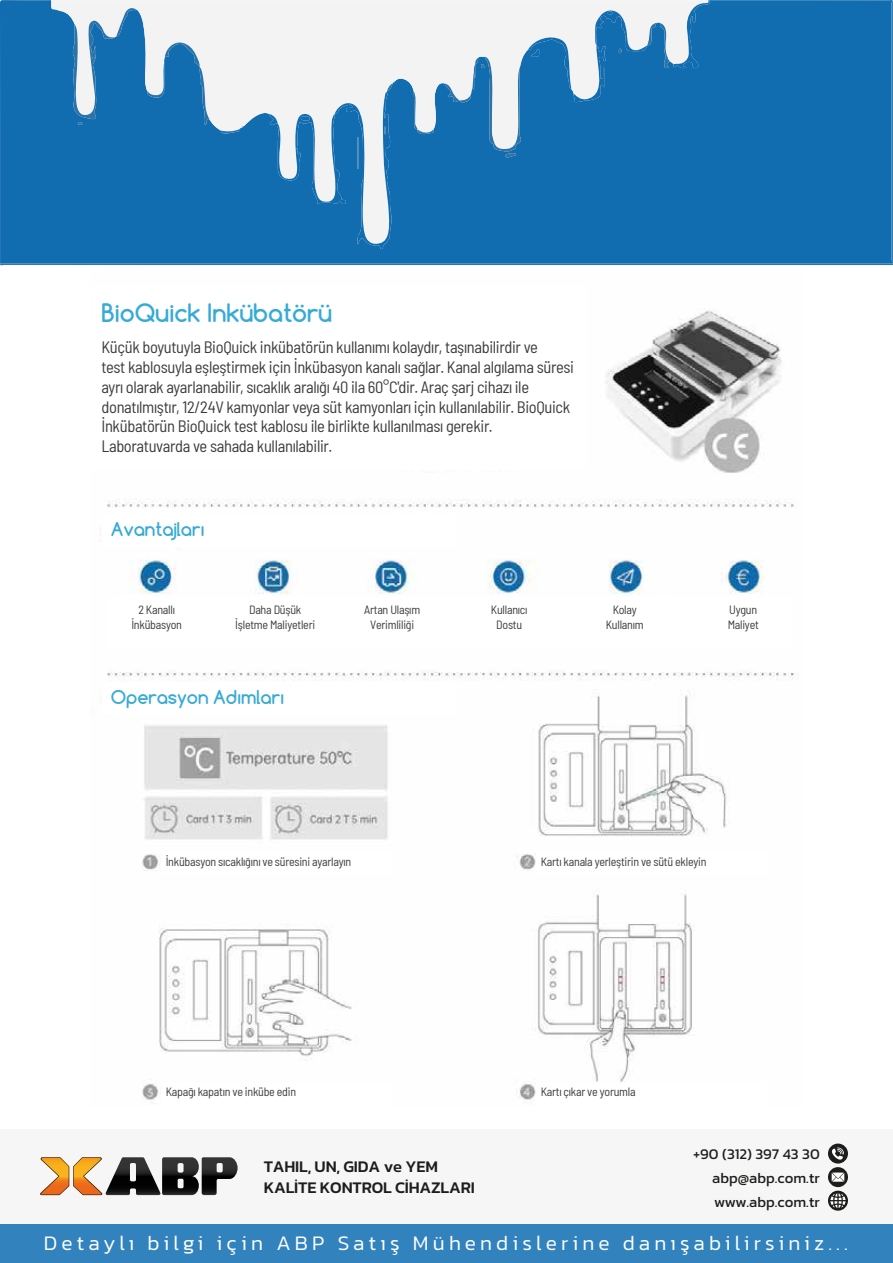
<style>
.page{position:relative;width:893px;height:1263px;background:#fff}
.page>*{position:absolute;margin:0;border:0;box-sizing:border-box;transform-origin:0 0}
.t1{font:700 24px "Comfortaa";letter-spacing:-.005em;color:#37aad7}
.t2{font:300 21px "Kanit";letter-spacing:.2em;color:#fff}
.t3{font:700 18px "Comfortaa";letter-spacing:-.005em;color:#37aad7}
.t4{font:semi-condensed 16.5px/19.8px "Barlow";letter-spacing:-.02em;color:#3c3c3b}
.t5{font:500 16.5px/21px "Kanit";letter-spacing:-.01em;color:#1d1d1b}
.t6{font:15px/24px "Kanit";color:#1d1d1b;text-align:justify}
.t7{font:semi-condensed 12px/14.4px "Barlow";letter-spacing:-.02em;color:#3c3c3b;text-align:center}
</style>
<div class="page">
<svg style="left:0;top:0;width:893px;height:266px"></svg>
<img style="left:100px;top:310px;width:694px;height:793px">
<div style="left:102px;top:682px;width:353px;height:33px;background:#fff"></div>
<div style="left:102px;top:514px;width:353px;height:33px;background:#fff"></div>
<div style="left:93px;top:286px;width:493px;height:183px;background:#fff"></div>
<div style="left:109px;top:597px;width:684px;height:51px;background:#fff"></div>
<div style="left:161px;top:851px;width:231px;height:24px;background:#fff"></div>
<div style="left:536px;top:851px;width:231px;height:24px;background:#fff"></div>
<div style="left:161px;top:1082px;width:231px;height:24px;background:#fff"></div>
<div style="left:536px;top:1082px;width:231px;height:24px;background:#fff"></div>
<div style="left:0;top:1222px;width:893px;height:41px;background:#3283bd"></div>
<div style="left:1px;top:1129px;width:892px;height:94px;background:#f6f6f6"></div>
<svg style="left:828px;top:1191px;width:20px;height:20px"></svg>
<svg style="left:830px;top:1193px;width:15px;height:15px"></svg>
<svg style="left:828px;top:1167px;width:20px;height:20px"></svg>
<svg style="left:832px;top:1172px;width:12px;height:10px"></svg>
<svg style="left:828px;top:1143px;width:20px;height:20px"></svg>
<svg style="left:832px;top:1147px;width:12px;height:12px"></svg>
<svg style="left:40px;top:1157px;width:198px;height:38px"></svg>
<h1 class="t1" style="left:101px;top:298px;width:232px">BioQuick Inkübatörü</h1>
<p class="t4" style="left:101px;top:336px;width:474px">Küçük boyutuyla BioQuick inkübatörün kullanımı kolaydır, taşınabilirdir ve<br>test kablosuyla eşleştirmek için İnkübasyon kanalı sağlar. Kanal algılama süresi ayrı olarak ayarlanabilir, sıcaklık aralığı 40 ila 60°C'dir. Araç şarj cihazı ile donatılmıştır, 12/24V kamyonlar veya süt kamyonları için kullanılabilir. BioQuick İnkübatörün BioQuick test kablosu ile birlikte kullanılması gerekir.<br>Laboratuvarda ve sahada kullanılabilir.</p>
<p class="t3" style="left:111px;top:518px;width:95px">Avantajları</p>
<p class="t7" style="left:131px;top:602px;width:52px">2 Kanallı<br>İnkübasyon</p>
<p class="t7" style="left:235px;top:602px;width:81px">Daha Düşük<br>İşletme Maliyetleri</p>
<p class="t7" style="left:364px;top:602px;width:57px">Artan Ulaşım<br>Verimliliği</p>
<p class="t7" style="left:491px;top:602px;width:38px">Kullanıcı<br>Dostu</p>
<p class="t7" style="left:606px;top:602px;width:39px">Kolay<br>Kullanım</p>
<p class="t7" style="left:728px;top:602px;width:33px;text-align:left">Uygun<br>Maliyet</p>
<p class="t3" style="left:111px;top:686px;width:175px">Operasyon Adımları</p>
<p class="t7" style="left:166px;top:854px;width:187px">İnkübasyon sıcaklığını ve süresini ayarlayın</p>
<p class="t7" style="left:541px;top:854px;width:167px">Kartı kanala yerleştirin ve sütü ekleyin</p>
<p class="t7" style="left:166px;top:1083px;width:132px">Kapağı kapatın ve inkübe edin</p>
<p class="t7" style="left:541px;top:1083px;width:96px">Kartı çıkar ve yorumla</p>
<p class="t5" style="left:264px;top:1156px;width:213px">TAHIL, UN, GIDA ve YEM<br>KALİTE KONTROL CİHAZLARI</p>
<p class="t6" style="left:712px;top:1141px;width:109px;text-indent:-19px">+90 (312) 397 43 30 abp@abp.com.tr www.abp.com.tr</p>
<p class="t2" style="left:44px;top:1228px;width:805px">Detaylı bilgi için ABP Satış Mühendislerine danışabilirsiniz...</p>
</div>
